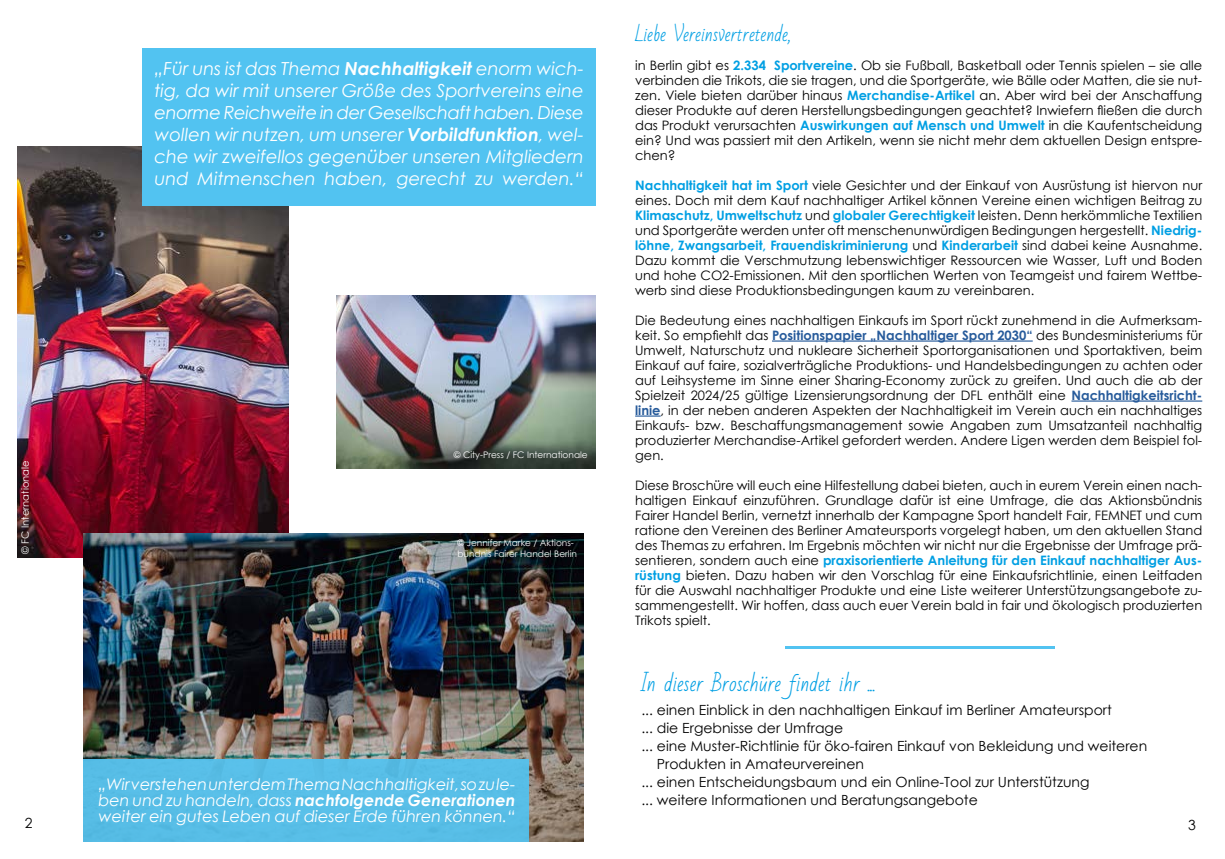
<style>
.page{position:relative;width:1225px;height:859px;background:#fff}
.page>*{position:absolute;margin:0;border:0;box-sizing:border-box;transform-origin:0 0}
.t1{font:20px "Bad Script";color:#009fe3}
.t2{font:italic 18px/22px "Century Gothic";color:#fff;text-align:justify}
.t3{font:18px "Bad Script";color:#009fe3}
.t4{font:italic 16px/16px "Century Gothic";color:#fff;text-align:justify}
.t5{font:14px "Century Gothic";color:#000}
.t6{font:13px/15px "Century Gothic";color:#000;text-align:justify}
.t7{font:10px "Century Gothic";color:#fff}
.t8{font:9px/10.8px "Century Gothic";color:#fff}
.s1{font-weight:700}
.s2{font-weight:700;color:#009fe3}
.s3{font-weight:700;color:#275b9b}
</style>
<div class="page">
<img style="left:17px;top:146px;width:271px;height:412px">
<div style="left:142px;top:48px;width:454px;height:158px;background:#52c3f1"></div>
<img style="left:83px;top:534px;width:501px;height:307px">
<div style="left:84px;top:760px;width:445px;height:82px;background:#58bee7"></div>
<hr style="left:772px;top:340px;width:260px;height:2px;background:#275b9b">
<hr style="left:1071px;top:400px;width:131px;height:2px;background:#275b9b">
<hr style="left:635px;top:415px;width:25px;height:2px;background:#275b9b">
<img style="left:336px;top:295px;width:259px;height:173px">
<hr style="left:784px;top:647px;width:270px;height:2px;background:#52c3f1">
<p class="t7" style="left:18px;top:554px;width:95px;rotate:-90deg">© FC Internationale</p>
<p class="t2" style="left:154px;top:57px;width:431px">„Für uns ist das Thema <span class="s1">Nachhaltigkeit</span> enorm wich&shy;tig, da wir mit unserer Größe des Sportvereins eine enorme Reichweite in der Gesellschaft haben. Diese wollen wir nutzen, um unserer <span class="s1">Vorbildfunktion</span>, wel&shy;che wir zweifellos gegenüber unseren Mitgliedern und Mitmenschen haben, gerecht zu werden.“</p>
<p class="t8" style="left:454px;top:450px;width:135px">© City-Press / FC Internationale</p>
<p class="t8" style="left:457px;top:537px;width:121px">© Jennifer Marke / Aktions&shy;bündnis Fairer Handel Berlin</p>
<h2 class="t3" style="left:635px;top:24px;width:157px">Liebe Vereinsvertretende,</h2>
<p class="t6" style="left:635px;top:57px;width:568px">in Berlin gibt es <span class="s2">2.334 Sportvereine</span>. Ob sie Fußball, Basketball oder Tennis spielen – sie alle verbinden die Trikots, die sie tragen, und die Sportgeräte, wie Bälle oder Matten, die sie nut&shy;zen. Viele bieten darüber hinaus <span class="s2">Merchandise-Artikel</span> an. Aber wird bei der Anschaffung dieser Produkte auf deren Herstellungsbedingungen geachtet? Inwiefern fließen die durch das Produkt verursachten <span class="s2">Auswirkungen auf Mensch und Umwelt</span> in die Kaufentscheidung ein? Und was passiert mit den Artikeln, wenn sie nicht mehr dem aktuellen Design entspre&shy;chen?</p>
<p class="t6" style="left:635px;top:177px;width:568px"><span class="s2">Nachhaltigkeit hat im Sport</span> viele Gesichter und der Einkauf von Ausrüstung ist hiervon nur eines. Doch mit dem Kauf nachhaltiger Artikel können Vereine einen wichtigen Beitrag zu <span class="s2">Klimaschutz, Umweltschutz</span> und <span class="s2">globaler Gerechtigkeit</span> leisten. Denn herkömmliche Textilien und Sportgeräte werden unter oft menschenunwürdigen Bedingungen hergestellt. <span class="s2">Niedrig&shy;löhne, Zwangsarbeit, Frauendiskriminierung</span> und <span class="s2">Kinderarbeit</span> sind dabei keine Ausnahme.<br>Dazu kommt die Verschmutzung lebenswichtiger Ressourcen wie Wasser, Luft und Boden und hohe CO2-Emissionen. Mit den sportlichen Werten von Teamgeist und fairem Wettbe&shy;werb sind diese Produktionsbedingungen kaum zu vereinbaren.</p>
<p class="t6" style="left:635px;top:312px;width:568px">Die Bedeutung eines nachhaltigen Einkaufs im Sport rückt zunehmend in die Aufmerksam&shy;keit. So empfiehlt das <span class="s3">Positionspapier „Nachhaltiger Sport 2030“</span> des Bundesministeriums für Umwelt, Naturschutz und nukleare Sicherheit Sportorganisationen und Sportaktiven, beim Einkauf auf faire, sozialverträgliche Produktions- und Handelsbedingungen zu achten oder auf Leihsysteme im Sinne einer Sharing-Economy zurück zu greifen. Und auch die ab der Spielzeit 2024/25 gültige Lizensierungsordnung der DFL enthält eine <span class="s3">Nachhaltigkeitsricht&shy;linie</span>, in der neben anderen Aspekten der Nachhaltigkeit im Verein auch ein nachhaltiges Einkaufs- bzw. Beschaffungsmanagement sowie Angaben zum Umsatzanteil nachhaltig produzierter Merchandise-Artikel gefordert werden. Andere Ligen werden dem Beispiel fol&shy;gen.</p>
<p class="t6" style="left:635px;top:477px;width:568px">Diese Broschüre will euch eine Hilfestellung dabei bieten, auch in eurem Verein einen nach&shy;haltigen Einkauf einzuführen. Grundlage dafür ist eine Umfrage, die das Aktionsbündnis Fairer Handel Berlin, vernetzt innerhalb der Kampagne Sport handelt Fair, FEMNET und cum ratione den Vereinen des Berliner Amateursports vorgelegt haben, um den aktuellen Stand des Themas zu erfahren. Im Ergebnis möchten wir nicht nur die Ergebnisse der Umfrage prä&shy;sentieren, sondern auch eine <span class="s2">praxisorientierte Anleitung für den Einkauf nachhaltiger Aus&shy;rüstung</span> bieten. Dazu haben wir den Vorschlag für eine Einkaufsrichtlinie, einen Leitfaden für die Auswahl nachhaltiger Produkte und eine Liste weiterer Unterstützungsangebote zu&shy;sammengestellt. Wir hoffen, dass auch euer Verein bald in fair und ökologisch produzierten Trikots spielt.</p>
<h1 class="t1" style="left:641px;top:672px;width:236px">In dieser Broschüre findet ihr ...</h1>
<p class="t5" style="left:641px;top:700px;width:472px">... einen Einblick in den nachhaltigen Einkauf im Berliner Amateursport</p>
<p class="t5" style="left:641px;top:718px;width:203px">... die Ergebnisse der Umfrage</p>
<p class="t5" style="left:641px;top:736px;width:507px">... eine Muster-Richtlinie für öko-fairen Einkauf von Bekleidung und weiteren</p>
<p class="t5" style="left:657px;top:754px;width:209px">Produkten in Amateurvereinen</p>
<p class="t5" style="left:641px;top:772px;width:449px">... einen Entscheidungsbaum und ein Online-Tool zur Unterstützung</p>
<p class="t5" style="left:641px;top:790px;width:338px">... weitere Informationen und Beratungsangebote</p>
<p class="t4" style="left:99px;top:776px;width:418px">„Wir verstehen unter dem Thema Nachhaltigkeit, so zu le&shy;ben und zu handeln, dass <span class="s1">nachfolgende Generationen </span>weiter ein gutes Leben auf dieser Erde führen können.“</p>
<p class="t5" style="left:25px;top:813px;width:9px">2</p>
<p class="t5" style="left:1188px;top:815px;width:9px">3</p>
</div>
